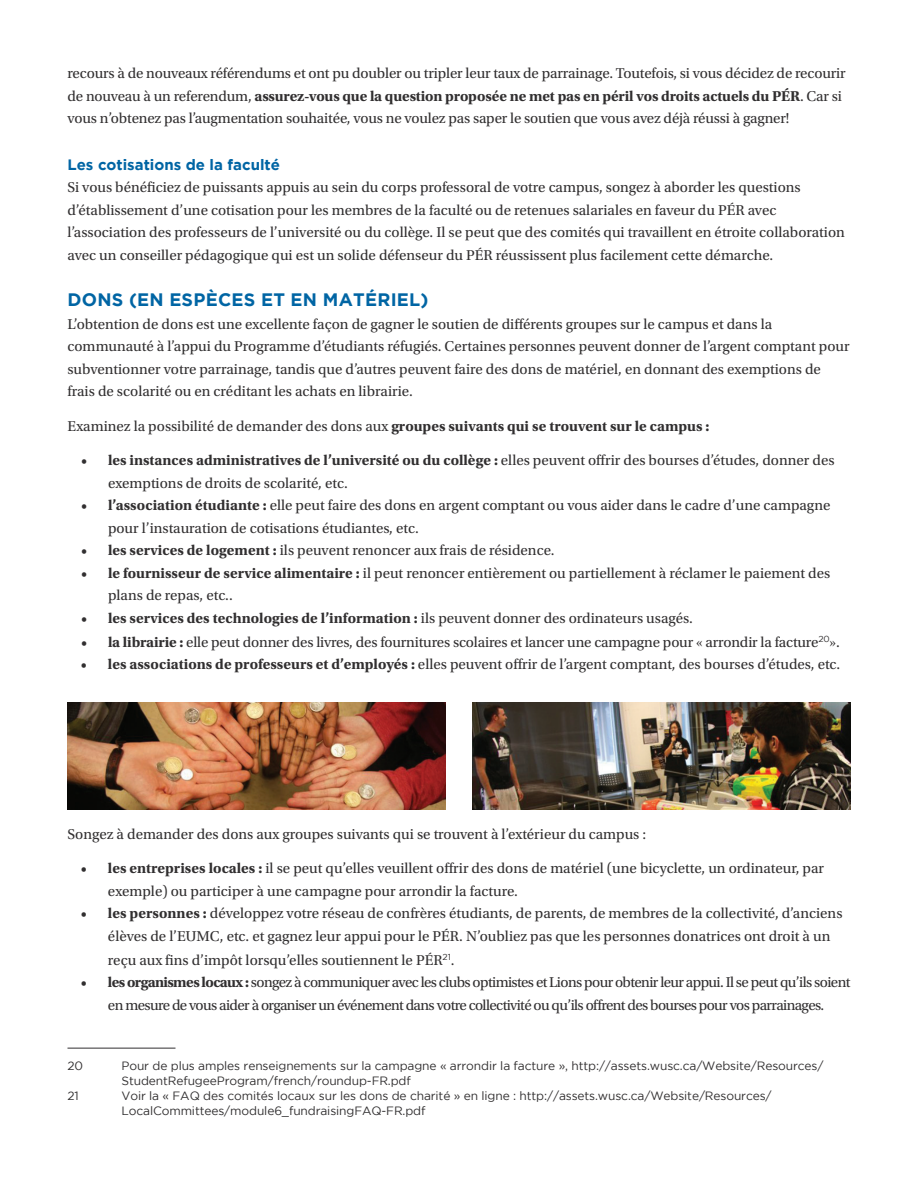
<style>
.page{position:relative;width:918px;height:1188px;background:#fff}
.page>*{position:absolute;margin:0;border:0;box-sizing:border-box;transform-origin:0 0}
.t1{font:700 18px "Gotham";letter-spacing:.015em;color:#0065a4}
.t2{font:15px/22.5px "Utopia Std";color:#312f30}
.t3{font:15px/22.5px "Utopia Std";letter-spacing:-.04em;color:#312f30;text-align:center}
.t4{font:700 15px "Utopia Std";color:#312f30}
.t5{font:700 15px "Gotham";color:#0065a4}
.t6{font:12px/15px "Gotham";letter-spacing:-.01em;color:#312f30}
.s1{font-weight:700}
.s2{font-weight:400}
</style>
<div class="page">
<hr style="left:68px;top:1048px;width:108px;height:1px;background:#312f30">
<img style="left:472px;top:703px;width:378px;height:107px">
<img style="left:68px;top:703px;width:378px;height:107px">
<p class="t2" style="left:68px;top:63px;width:780px">recours à de nouveaux référendums et ont pu doubler ou tripler leur taux de parrainage. Toutefois, si vous décidez de recourir de nouveau à un referendum, <span class="s1">assurez-vous que la question proposée ne met pas en péril vos droits actuels du PÉR</span>. Car si vous n’obtenez pas l’augmentation souhaitée, vous ne voulez pas saper le soutien que vous avez déjà réussi à gagner!</p>
<p class="t5" style="left:68px;top:156px;width:214px">LES COTISATIONS DE LA FACULTÉ</p>
<p class="t2" style="left:68px;top:177px;width:779px">Si vous bénéficiez de puissants appuis au sein du corps professoral de votre campus, songez à aborder les questions d’établissement d’une cotisation pour les membres de la faculté ou de retenues salariales en faveur du PÉR avec l’association des professeurs de l’université ou du collège. Il se peut que des comités qui travaillent en étroite collaboration avec un conseiller pédagogique qui est un solide défenseur du PÉR réussissent plus facilement cette démarche.</p>
<p class="t1" style="left:68px;top:290px;width:139px">DONS (EN ESPÈC</p>
<p class="t1" style="left:232px;top:290px;width:199px">ES ET EN MATÉRIEL)</p>
<p class="t2" style="left:68px;top:313px;width:784px">L’obtention de dons est une excellente façon de gagner le soutien de différents groupes sur le campus et dans la communauté à l’appui du Programme d’étudiants réfugiés. Certaines personnes peuvent donner de l’argent comptant pour subventionner votre parrainage, tandis que d’autres peuvent faire des dons de matériel, en donnant des exemptions de frais de scolarité ou en créditant les achats en librairie.</p>
<p class="t2" style="left:68px;top:415px;width:643px">Examinez la possibilité de demander des dons aux <span class="s1">groupes suivants qui se trouvent sur le campus :</span></p>
<p class="t2" style="left:108px;top:450px;width:728px;text-indent:-27px">• <span class="s1">les instances administratives de l’université ou du collège :</span> elles peuvent offrir des bourses d’études, donner des exemptions de droits de scolarité, etc.</p>
<p class="t2" style="left:108px;top:495px;width:724px;text-indent:-27px">• <span class="s1">l’association étudiante :</span> elle peut faire des dons en argent comptant ou vous aider dans le cadre d’une campagne pour l’instauration de cotisations étudiantes, etc.</p>
<p class="t2" style="left:81px;top:540px;width:475px">• <span class="s1">les services de logement :</span> ils peuvent renoncer aux frais de résidence.</p>
<p class="t2" style="left:108px;top:562px;width:724px;text-indent:-27px">• <span class="s1">le fournisseur de service alimentaire :</span> il peut renoncer entièrement ou partiellement à réclamer le paiement des plans de repas, etc..</p>
<p class="t4" style="left:81px;top:609px;width:613px"><span class="s2">•</span> les services des technologies de l’information : <span class="s2">ils peuvent donner des ordinateurs usagés.</span></p>
<p class="t2" style="left:81px;top:631px;width:760px">• <span class="s1">la librairie :</span> elle peut donner des livres, des fournitures scolaires et lancer une campagne pour « arrondir la facture<sup>20</sup>».</p>
<p class="t2" style="left:81px;top:654px;width:761px">• <span class="s1">les associations de professeurs et d’employés :</span> elles peuvent offrir de l’argent comptant, des bourses d’études, etc.</p>
<p class="t2" style="left:67px;top:823px;width:580px">Songez à demander des dons aux groupes suivants qui se trouvent à l’extérieur du campus :</p>
<p class="t2" style="left:108px;top:858px;width:718px;text-indent:-27px">• <span class="s1">les entreprises locales :</span> il se peut qu’elles veuillent offrir des dons de matériel (une bicyclette, un ordinateur, par exemple) ou participer à une campagne pour arrondir la facture.</p>
<p class="t2" style="left:108px;top:903px;width:736px;text-indent:-27px">• <span class="s1">les personnes :</span> développez votre réseau de confrères étudiants, de parents, de membres de la collectivité, d’anciens élèves de l’EUMC, etc. et gagnez leur appui pour le PÉR. N’oubliez pas que les personnes donatrices ont droit à un</p>
<p class="t2" style="left:108px;top:949px;width:348px">reçu aux fins d’impôt lorsqu’elles soutiennent le PÉR<sup>21</sup>.</p>
<p class="t3" style="left:81px;top:972px;width:771px">• <span class="s1">les organismes locaux :</span> songez à communiquer avec les clubs optimistes et Lions pour obtenir leur appui. Il se peut qu’ils soient en mesure de vous aider à organiser un événement dans votre collectivité ou qu’ils offrent des bourses pour vos parrainages.</p>
<p class="t6" style="left:122px;top:1058px;width:704px;text-indent:8px">our de plus amples renseignements sur la campagne « arrondir la facture », http://assets.wusc.ca/Website/Resources/<br>StudentRefugeeProgram/french/roundup-FR.pdf</p>
<p class="t6" style="left:68px;top:1058px;width:40px">20 P</p>
<p class="t6" style="left:68px;top:1088px;width:13px">21</p>
<p class="t6" style="left:122px;top:1088px;width:652px">Voir la « FAQ des comités locaux sur les dons de charité » en ligne : http://assets.wusc.ca/Website/Resources/<br>LocalCommittees/module6_fundraisingFAQ-FR.pdf</p>
</div>
